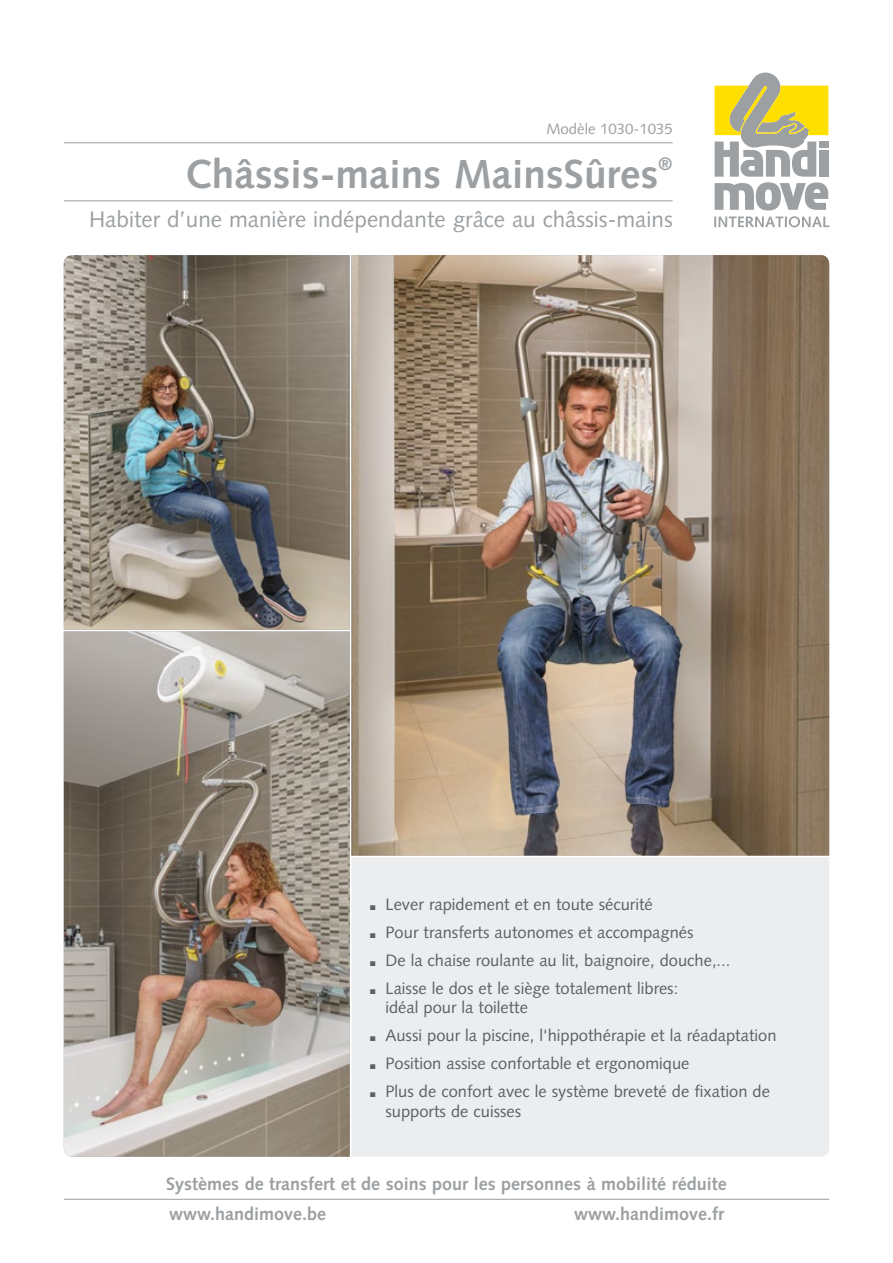
<style>
.page{position:relative;width:893px;height:1263px;background:#fff}
.page>*{position:absolute;margin:0;border:0;box-sizing:border-box;transform-origin:0 0}
.t1{font:700 40.5px "Syntax";color:#9ca0a3}
.t2{font:22.5px "Syntax";color:#9ca0a3}
.t3{font:700 18px/30px "Syntax";color:#9ca0a3}
.t4{font:16.5px/28px "Syntax";color:#5d5f60}
.t5{font:15px "Syntax";color:#9ca0a3}
.s1{font-weight:900;font-size:27px}
</style>
<div class="page">
<svg style="left:714px;top:72px;width:115px;height:155px"></svg>
<img style="left:351px;top:255px;width:478px;height:600px">
<img style="left:64px;top:255px;width:286px;height:375px">
<img style="left:64px;top:631px;width:286px;height:526px">
<div style="left:351px;top:857px;width:478px;height:300px;background:#ecedee"></div>
<hr style="left:64px;top:142px;width:609px;height:1px;background:#9ca0a3">
<hr style="left:64px;top:200px;width:609px;height:1px;background:#9ca0a3">
<hr style="left:64px;top:1199px;width:765px;height:1px;background:#9ca0a3">
<p class="t5" style="left:546px;top:120px;width:128px">Modèle 1030-1035</p>
<h1 class="t1" style="left:185px;top:151px;width:475px">Châssis-mains MainsSûres</h1>
<p class="t3" style="left:658px;top:149px;width:16px">®</p>
<h2 class="t2" style="left:89px;top:206px;width:585px">Habiter d’une manière indépendante grâce au châssis-mains</h2>
<p class="t4" style="left:368px;top:890px;width:363px"><span class="s1">.</span> Lever rapidement et en toute sécurité<br><span class="s1">.</span> Pour transferts autonomes et accompagnés<br><span class="s1">.</span> De la chaise roulante au lit, baignoire, douche,... <span class="s1">.</span> Laisse le dos et le siège totalement libres:</p>
<p class="t4" style="left:368px;top:993px;width:410px;text-indent:17px">idéal pour la toilette<br><span class="s1">.</span> Aussi pour la piscine, l'hippothérapie et la réadaptation <span class="s1">.</span> Position assise confortable et ergonomique<br><span class="s1">.</span> Plus de confort avec le système breveté de fixation de</p>
<p class="t4" style="left:385px;top:1097px;width:137px">supports de cuisses</p>
<p class="t3" style="left:166px;top:1169px;width:562px">Systèmes de transfert et de soins pour les personnes à mobilité réduite www.handimove.be</p>
<p class="t3" style="left:574px;top:1199px;width:152px">www.handimove.fr</p>
</div>
